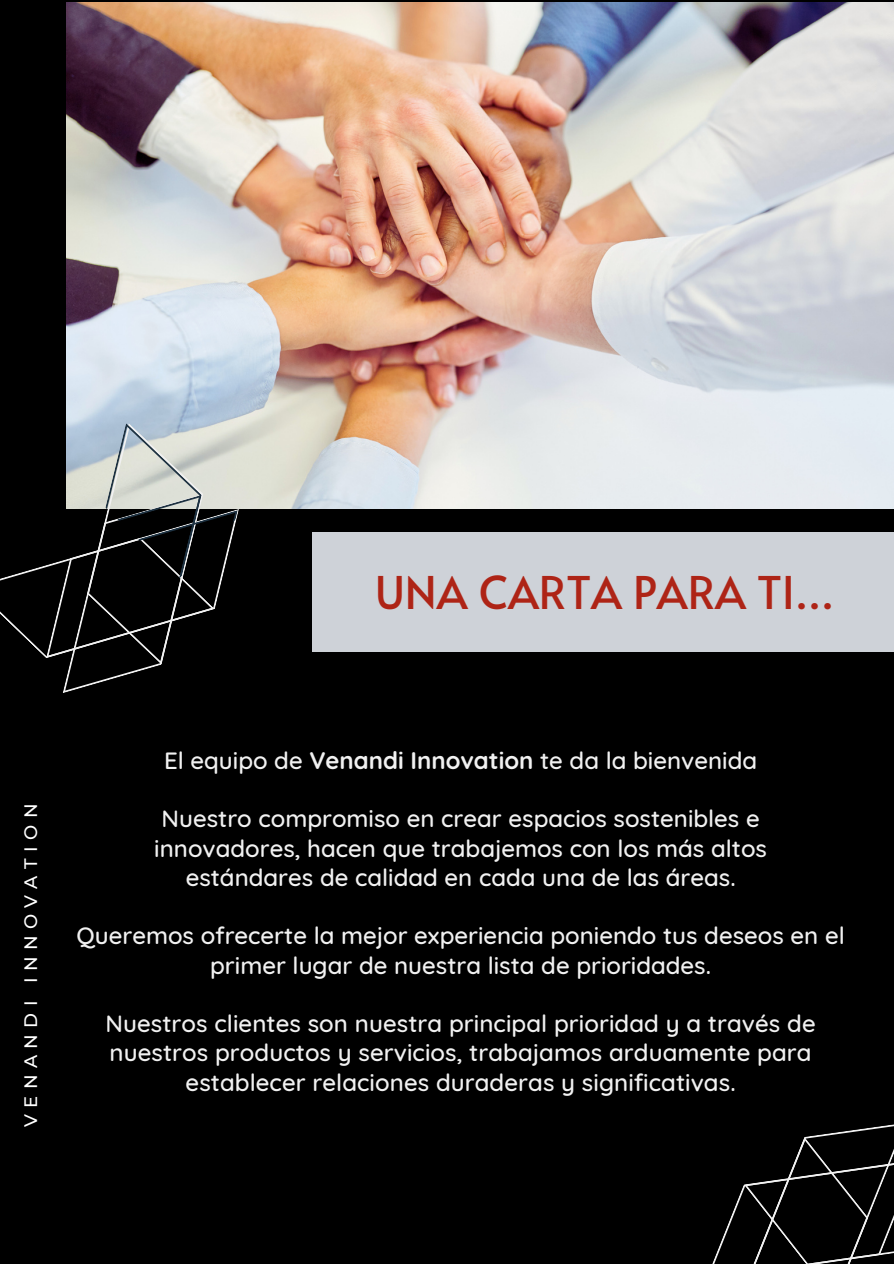
<style>
.page{position:relative;width:894px;height:1264px;background:#fff}
.page>*{position:absolute;margin:0;border:0;box-sizing:border-box;transform-origin:0 0}
.t1{font:45px "Alata";color:#ae2416}
.t2{font:500 24px/29.2px "Quicksand";color:#f1f1f1;text-align:center}
.t3{font:500 18px "Montserrat";letter-spacing:.355em;color:#fff}
.s1{font-weight:700}
</style>
<div class="page">
<div style="left:0;top:0;width:893px;height:1263px;background:#000"></div>
<div style="left:312px;top:532px;width:581px;height:120px;background:#ced2d8"></div>
<svg style="left:712px;top:1124px;width:181px;height:139px"></svg>
<img style="left:67px;top:3px;width:825px;height:505px">
<svg style="left:0;top:423px;width:239px;height:270px"></svg>
<p class="t1" style="left:375px;top:559px;width:460px">UNA CARTA PARA TI...</p>
<p class="t3" style="left:20px;top:1126px;width:325px;rotate:-90deg">VENANDI INNOVATION</p>
<h1 class="t2" style="left:164px;top:745px;width:594px">El equipo de <span class="s1">Venandi Innovation</span> te da la bienvenida</h1>
<p class="t2" style="left:154px;top:803px;width:614px">Nuestro compromiso en crear espacios sostenibles e innovadores, hacen que trabajemos con los más altos estándares de calidad en cada una de las áreas.</p>
<h2 class="t2" style="left:76px;top:920px;width:769px">Queremos ofrecerte la mejor experiencia poniendo tus deseos en el primer lugar de nuestra lista de prioridades.</h2>
<h2 class="t2" style="left:105px;top:1008px;width:711px">Nuestros clientes son nuestra principal prioridad y a través de nuestros productos y servicios, trabajamos arduamente para establecer relaciones duraderas y significativas.</h2>
</div>
